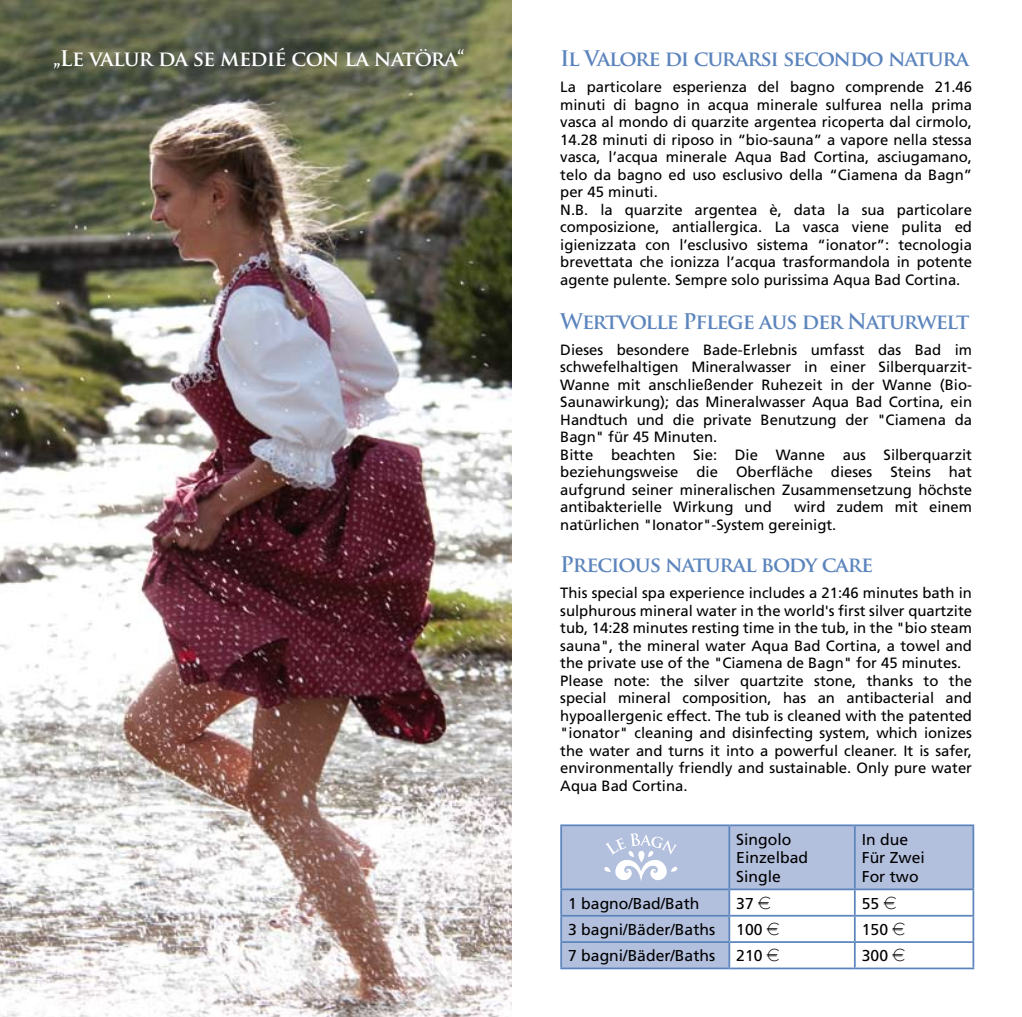
<style>
.page{position:relative;width:1022px;height:1017px;background:#fff}
.page>*{position:absolute;margin:0;border:0;box-sizing:border-box;transform-origin:0 0}
.t1{font:700 21px "Trajan Pro";letter-spacing:-.05em;color:#5c85bd}
.t2{font:700 21px "Trajan Pro";letter-spacing:-.04em;color:#fff}
.t3{font:15.75px/18.9px "Frutiger";color:#000}
.t4{font:14.88px/17.5px "Frutiger";color:#000}
.s1{font-family:"Euro font"}
</style>
<div class="page">
<svg style="left:562px;top:826px;width:410px;height:141px;fill:#b2bfdd"></svg>
<hr style="left:560px;top:824px;width:169px;height:2px;background:#5c85bd">
<hr style="left:560px;top:826px;width:2px;height:62px;background:#5c85bd">
<hr style="left:729px;top:824px;width:126px;height:2px;background:#5c85bd">
<hr style="left:728px;top:826px;width:2px;height:62px;background:#5c85bd">
<hr style="left:855px;top:824px;width:119px;height:2px;background:#5c85bd">
<hr style="left:854px;top:826px;width:2px;height:62px;background:#5c85bd">
<hr style="left:972px;top:826px;width:2px;height:62px;background:#5c85bd">
<hr style="left:560px;top:888px;width:169px;height:2px;background:#5c85bd">
<hr style="left:560px;top:890px;width:2px;height:25px;background:#5c85bd">
<hr style="left:729px;top:888px;width:126px;height:2px;background:#5c85bd">
<hr style="left:728px;top:890px;width:2px;height:25px;background:#5c85bd">
<hr style="left:855px;top:888px;width:119px;height:2px;background:#5c85bd">
<hr style="left:854px;top:890px;width:2px;height:25px;background:#5c85bd">
<hr style="left:972px;top:890px;width:2px;height:25px;background:#5c85bd">
<hr style="left:560px;top:915px;width:169px;height:2px;background:#5c85bd">
<hr style="left:560px;top:917px;width:2px;height:24px;background:#5c85bd">
<hr style="left:729px;top:915px;width:126px;height:2px;background:#5c85bd">
<hr style="left:728px;top:917px;width:2px;height:24px;background:#5c85bd">
<hr style="left:855px;top:915px;width:119px;height:2px;background:#5c85bd">
<hr style="left:854px;top:917px;width:2px;height:24px;background:#5c85bd">
<hr style="left:972px;top:917px;width:2px;height:24px;background:#5c85bd">
<hr style="left:560px;top:941px;width:169px;height:2px;background:#5c85bd">
<hr style="left:560px;top:943px;width:2px;height:24px;background:#5c85bd">
<hr style="left:729px;top:941px;width:126px;height:2px;background:#5c85bd">
<hr style="left:728px;top:943px;width:2px;height:24px;background:#5c85bd">
<hr style="left:855px;top:941px;width:119px;height:2px;background:#5c85bd">
<hr style="left:854px;top:943px;width:2px;height:24px;background:#5c85bd">
<hr style="left:972px;top:943px;width:2px;height:24px;background:#5c85bd">
<hr style="left:560px;top:967px;width:169px;height:2px;background:#5c85bd">
<hr style="left:729px;top:967px;width:126px;height:2px;background:#5c85bd">
<hr style="left:855px;top:967px;width:119px;height:2px;background:#5c85bd">
<img style="left:0;top:0;width:512px;height:1017px">
<svg style="left:603px;top:833px;width:75px;height:50px"></svg>
<h1 class="t2" style="left:53px;top:45px;width:413px">„Le valur da se medié con la natöra“</h1>
<h1 class="t1" style="left:560px;top:45px;width:410px">Il Valore di curarsi secondo natura</h1>
<p class="t4" style="left:560px;top:78px;width:413px">La particolare esperienza del bagno comprende 21.46 minuti di bagno in acqua minerale sulfurea nella prima vasca al mondo di quarzite argentea ricoperta dal cirmolo, 14.28 minuti di riposo in “bio-sauna” a vapore nella stessa vasca, l’acqua minerale Aqua Bad Cortina, asciugamano, telo da bagno ed uso esclusivo della “Ciamena da Bagn” per 45 minuti.<br>N.B. la quarzite argentea è, data la sua particolare composizione, antiallergica. La vasca viene pulita ed igienizzata con l’esclusivo sistema “ionator”: tecnologia brevettata che ionizza l’acqua trasformandola in potente agente pulente. Sempre solo purissima Aqua Bad Cortina.</p>
<h1 class="t1" style="left:560px;top:308px;width:410px">Wertvolle Pflege aus der Naturwelt</h1>
<p class="t4" style="left:560px;top:341px;width:413px">Dieses besondere Bade-Erlebnis umfasst das Bad im schwefelhaltigen Mineralwasser in einer Silberquarzit-Wanne mit anschließender Ruhezeit in der Wanne (Bio-Saunawirkung); das Mineralwasser Aqua Bad Cortina, ein Handtuch und die private Benutzung der "Ciamena da Bagn" für 45 Minuten.<br>Bitte beachten Sie: Die Wanne aus Silberquarzit beziehungsweise die Oberfläche dieses Steins hat aufgrund seiner mineralischen Zusammensetzung höchste antibakterielle Wirkung und</p>
<p class="t4" style="left:560px;top:498px;width:413px;text-indent:234px">wird zudem mit einem natürlichen "Ionator"-System gereinigt.</p>
<h1 class="t1" style="left:560px;top:551px;width:314px">Precious natural body care</h1>
<p class="t4" style="left:560px;top:584px;width:413px">This special spa experience includes a 21:46 minutes bath in sulphurous mineral water in the world's first silver quartzite tub, 14:28 minutes resting time in the tub, in the "bio steam sauna", the mineral water Aqua Bad Cortina, a towel and the private use of the "Ciamena de Bagn" for 45 minutes.<br>Please note: the silver quartzite stone, thanks to the special mineral composition, has an antibacterial and hypoallergenic effect. The tub is cleaned with the patented "ionator" cleaning and disinfecting system, which ionizes the water and turns it into a powerful cleaner. It is safer, environmentally friendly and sustainable. Only pure water Aqua Bad Cortina.</p>
<p class="t3" style="left:736px;top:829px;width:73px">Singolo<br>Einzelbad<br>Single</p>
<p class="t3" style="left:862px;top:829px;width:65px">In due<br>Für Zwei<br>For two</p>
<p class="t3" style="left:568px;top:894px;width:133px">1 bagno/Bad/Bath</p>
<p class="t3" style="left:736px;top:894px;width:36px">37 <span class="s1">b</span></p>
<p class="t3" style="left:862px;top:894px;width:36px">55 <span class="s1">b</span></p>
<p class="t3" style="left:568px;top:920px;width:149px">3 bagni/Bäder/Baths</p>
<p class="t3" style="left:736px;top:920px;width:45px">100 <span class="s1">b</span></p>
<p class="t3" style="left:862px;top:920px;width:45px">150 <span class="s1">b</span></p>
<p class="t3" style="left:568px;top:946px;width:149px">7 bagni/Bäder/Baths</p>
<p class="t3" style="left:736px;top:946px;width:45px">210 <span class="s1">b</span></p>
<p class="t3" style="left:862px;top:946px;width:45px">300 <span class="s1">b</span></p>
</div>
